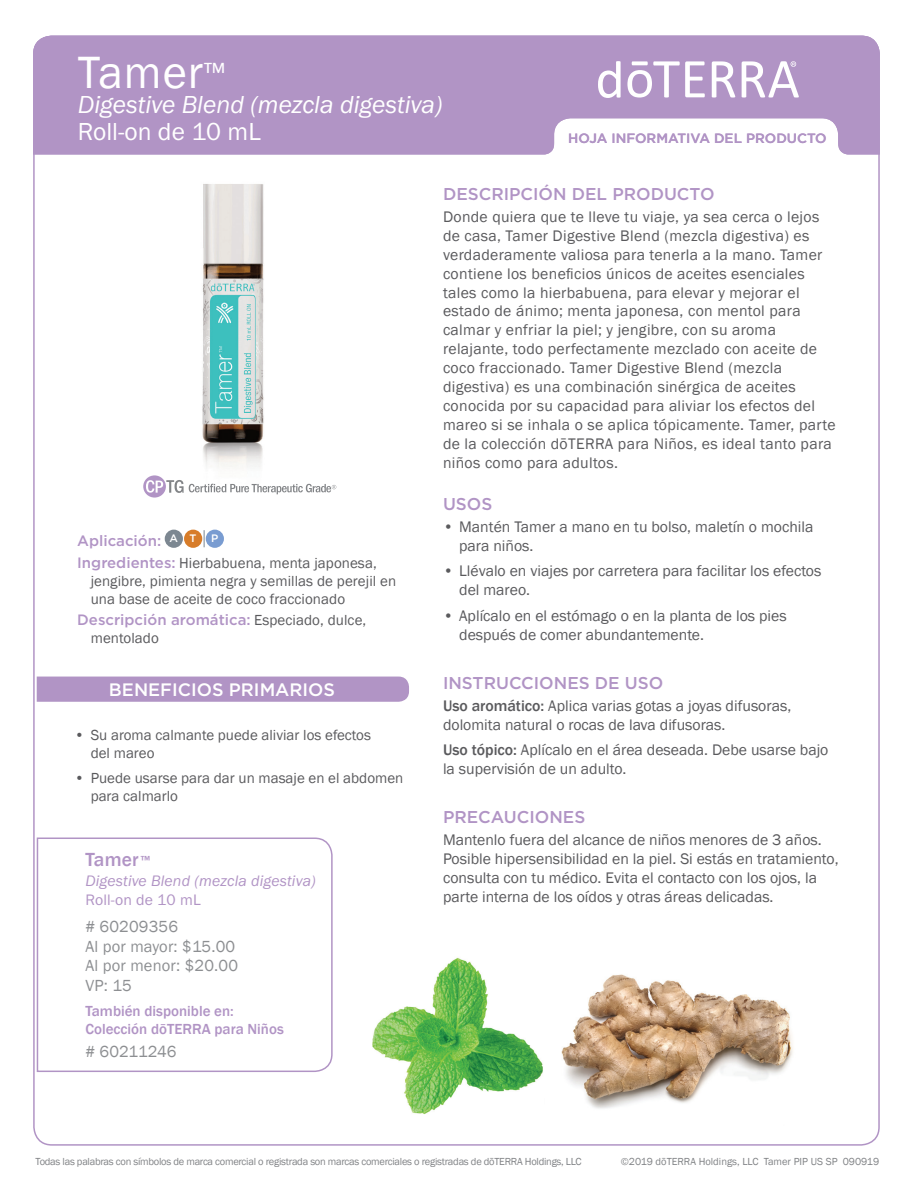
<style>
.page{position:relative;width:918px;height:1188px;background:#fff}
.page>*{position:absolute;margin:0;border:0;box-sizing:border-box;transform-origin:0 0}
.t1{font:46.5px "Franklin Gothic";letter-spacing:.02em;color:#fff}
.t2{font:25.5px "Franklin Gothic URW Boo Ita";letter-spacing:-.005em;color:#fff}
.t3{font:25.5px "Franklin Gothic URW Boo";color:#fff}
.t4{font:500 19.5px "Franklin Gothic";letter-spacing:.01em;color:#b194c5}
.t5{font:500 18px "Gotham";color:#fff}
.t6{font:500 17.1px "Gotham";color:#b194c5}
.t7{font:16.5px/19.8px "Franklin Gothic";letter-spacing:.01em;color:#8d8f92}
.t8{font:15.75px/18.9px "Franklin Gothic";letter-spacing:.02em;color:#5a5a5d}
.t9{font:15.75px/18.9px "Franklin Gothic";color:#5a5a5d}
.t10{font:15.75px "Franklin Gothic URW Boo Ita";letter-spacing:.005em;color:#b194c5}
.t11{font:15.75px "Franklin Gothic URW Boo";letter-spacing:.01em;color:#b194c5}
.t12{font:15px/18px "Franklin Gothic";letter-spacing:.005em;color:#5a5a5d}
.t13{font:500 15px "Gotham";color:#b194c5}
.t14{font:500 15px/18px "Franklin Gothic";color:#b194c5}
.t15{font:500 13.5px "Gotham";color:#b194c5}
.t16{font:500 10.8px "Gotham";color:#fff}
.t17{font:10.5px "Franklin Gothic";letter-spacing:-.025em;color:#808285}
.t18{font:10.5px "Franklin Gothic";color:#808285}
.s1{font-family:"Gotham";font-weight:500;color:#b194c5}
.s2{font-family:"Franklin Gothic";font-weight:400;color:#5a5a5d}
.s3{font-size:12px}
.s4{font-weight:500}
</style>
<div class="page">
<svg style="left:143px;top:475px;width:193px;height:23px"></svg>
<svg style="left:33px;top:36px;width:847px;height:118px;background:#b99fcb"></svg>
<svg style="left:712px;top:61px;width:23px;height:37px"></svg>
<svg style="left:627px;top:61px;width:78px;height:37px"></svg>
<svg style="left:598px;top:61px;width:23px;height:37px"></svg>
<svg style="left:742px;top:61px;width:57px;height:37px"></svg>
<img style="left:169px;top:184px;width:117px;height:314px">
<svg style="left:204px;top:530px;width:1px;height:17px"></svg>
<div style="left:165px;top:530px;width:18px;height:18px;background:#7c8791;border-radius:50%"></div>
<div style="left:184px;top:530px;width:18px;height:18px;background:#d77c29;border-radius:50%"></div>
<div style="left:206px;top:530px;width:18px;height:18px;background:#799cd1;border-radius:50%"></div>
<div style="left:37px;top:677px;width:372px;height:25px;background:#b194c5"></div>
<svg style="left:36px;top:837px;width:297px;height:235px"></svg>
<img style="left:372px;top:957px;width:171px;height:157px">
<img style="left:561px;top:974px;width:232px;height:135px">
<h1 class="t1" style="left:78px;top:44px;width:149px">Tamer<sup>™</sup></h1>
<h2 class="t2" style="left:78px;top:88px;width:366px">Digestive Blend (mezcla digestiva)</h2>
<h2 class="t3" style="left:78px;top:115px;width:184px">Roll-on de 10 mL</h2>
<p class="t15" style="left:568px;top:130px;width:260px">HOJA INFORMATIVA DEL PRODUCTO</p>
<p class="t13" style="left:77px;top:531px;width:121px">Aplicación: <sup>A</sup> <sup>T</sup></p>
<p class="t16" style="left:211px;top:531px;width:9px">P</p>
<p class="t12" style="left:91px;top:554px;width:307px;text-indent:-14px"><span class="s1">Ingredientes:</span> Hierbabuena, menta japonesa, jengibre, pimienta negra y semillas de perejil en una base de aceite de coco fraccionado</p>
<p class="t13" style="left:77px;top:610px;width:291px">Descripción aromática: <span class="s2">Especiado, dulce,</span></p>
<p class="t12" style="left:91px;top:629px;width:70px">mentolado</p>
<p class="t5" style="left:109px;top:678px;width:228px">BENEFICIOS PRIMARIOS</p>
<p class="t12" style="left:91px;top:726px;width:282px;text-indent:-16px">• Su aroma calmante puede aliviar los efectos del mareo</p>
<p class="t12" style="left:91px;top:769px;width:314px;text-indent:-16px">• Puede usarse para dar un masaje en el abdomen para calmarlo</p>
<p class="t4" style="left:85px;top:848px;width:66px">Tamer <span class="s3">™</span></p>
<p class="t10" style="left:85px;top:871px;width:232px">Digestive Blend (mezcla digestiva)</p>
<p class="t11" style="left:85px;top:890px;width:117px">Roll-on de 10 mL</p>
<p class="t7" style="left:85px;top:917px;width:154px"># 60209356<br>Al por mayor: $15.00<br>Al por menor: $20.00<br>VP: 15</p>
<p class="t14" style="left:85px;top:1002px;width:200px">También disponible en:<br>Colección dōTERRA para Niños</p>
<p class="t7" style="left:85px;top:1042px;width:93px"># 60211246</p>
<p class="t6" style="left:443px;top:182px;width:273px">DESCRIPCIÓN DEL PRODUCTO</p>
<p class="t8" style="left:443px;top:208px;width:394px">Donde quiera que te lleve tu viaje, ya sea cerca o lejos de casa, Tamer Digestive Blend (mezcla digestiva) es verdaderamente valiosa para tenerla a la mano. Tamer contiene los beneficios únicos de aceites esenciales tales como la hierbabuena, para elevar y mejorar el estado de ánimo; menta japonesa, con mentol para calmar y enfriar la piel; y jengibre, con su aroma relajante, todo perfectamente mezclado con aceite de coco fraccionado. Tamer Digestive Blend (mezcla digestiva) es una combinación sinérgica de aceites conocida por su capacidad para aliviar los efectos del mareo si se inhala o se aplica tópicamente. Tamer, parte de la colección dōTERRA para Niños, es ideal tanto para niños como para adultos.</p>
<p class="t6" style="left:443px;top:492px;width:51px">USOS</p>
<p class="t9" style="left:459px;top:518px;width:356px;text-indent:-16px">• Mantén Tamer a mano en tu bolso, maletín o mochila para niños.</p>
<p class="t9" style="left:459px;top:562px;width:364px;text-indent:-16px">• Llévalo en viajes por carretera para facilitar los efectos del mareo.</p>
<p class="t9" style="left:459px;top:607px;width:329px;text-indent:-16px">• Aplícalo en el estómago o en la planta de los pies después de comer abundantemente.</p>
<p class="t6" style="left:443px;top:671px;width:222px">INSTRUCCIONES DE USO</p>
<p class="t9" style="left:443px;top:697px;width:350px"><span class="s4">Uso aromático:</span> Aplica varias gotas a joyas difusoras, dolomita natural o rocas de lava difusoras.</p>
<p class="t9" style="left:443px;top:741px;width:387px"><span class="s4">Uso tópico:</span> Aplícalo en el área deseada. Debe usarse bajo la supervisión de un adulto.</p>
<p class="t6" style="left:443px;top:806px;width:144px">PRECAUCIONES</p>
<p class="t9" style="left:443px;top:831px;width:397px">Mantenlo fuera del alcance de niños menores de 3 años.<br>Posible hipersensibilidad en la piel. Si estás en tratamiento, consulta con tu médico. Evita el contacto con los ojos, la parte interna de los oídos y otras áreas delicadas.</p>
<p class="t17" style="left:36px;top:1155px;width:547px">Todas las palabras con símbolos de marca comercial o registrada son marcas comerciales o registradas de dōTERRA Holdings, LLC</p>
<p class="t18" style="left:621px;top:1155px;width:260px">©2019 dōTERRA Holdings, LLC Tamer PIP US SP 090919</p>
</div>
